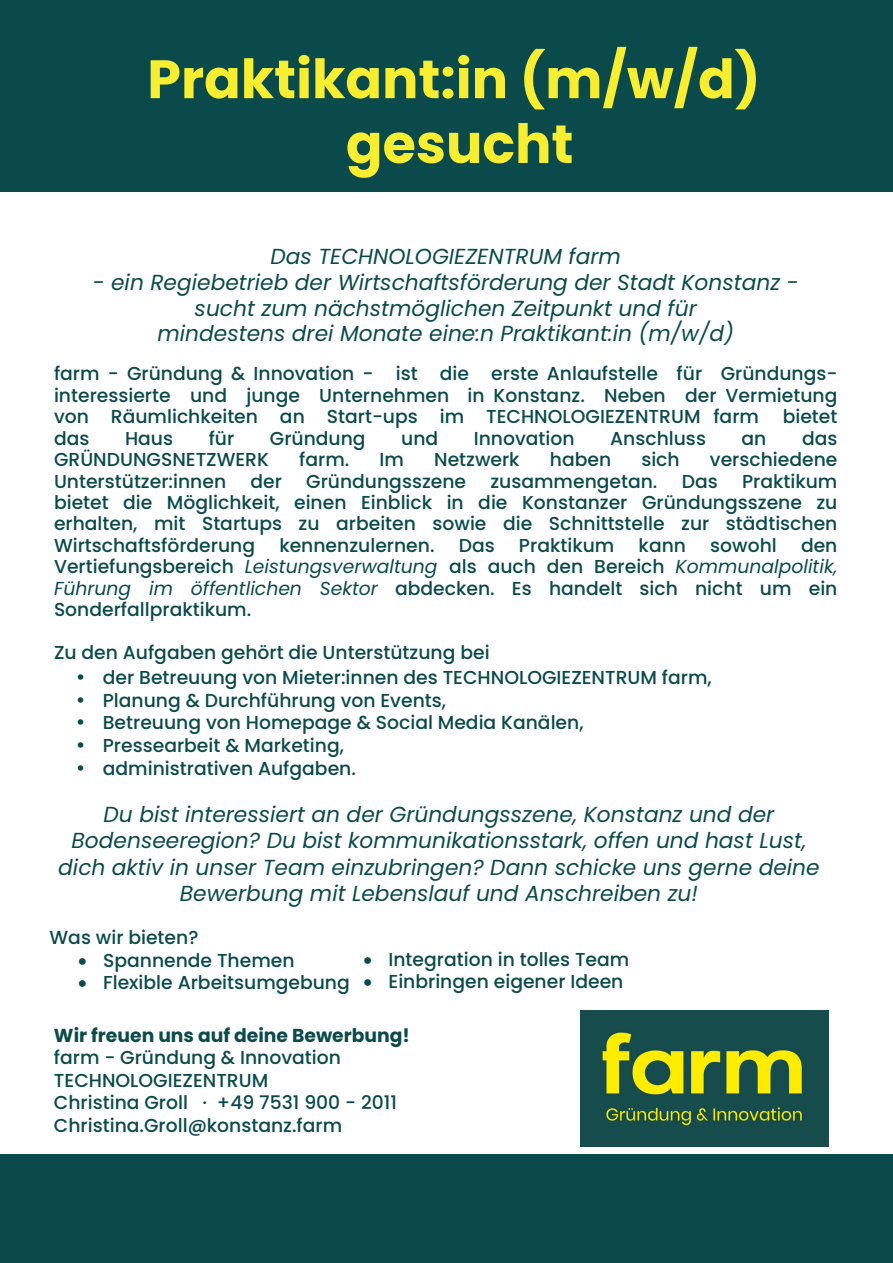
<style>
.page{position:relative;width:893px;height:1263px;background:#fff}
.page>*{position:absolute;margin:0;border:0;box-sizing:border-box;transform-origin:0 0}
.t1{font:700 54px "Poppins";color:#f7ee32}
.t2{font:italic 21.75px/26.1px "Poppins";color:#0b4a4b;text-align:center}
.t3{font:500 18.75px/21.5px "Poppins";color:#0b4a4b;text-align:justify}
.s1{font-weight:400;font-style:italic}
.s2{font-size:21px}
.s3{font-weight:700}
</style>
<div class="page">
<div style="left:0;top:0;width:893px;height:191px;background:#0b4a4b"></div>
<div style="left:0;top:1154px;width:893px;height:109px;background:#0b4a4b"></div>
<img style="left:580px;top:1010px;width:248px;height:136px">
<p class="t1" style="left:147px;top:48px;width:615px">Praktikant:in (m/w/d)</p>
<p class="t1" style="left:346px;top:113px;width:229px">gesucht</p>
<p class="t2" style="left:270px;top:243px;width:352px">Das TECHNOLOGIEZENTRUM farm</p>
<p class="t2" style="left:93px;top:269px;width:707px;line-height:25.7px">- ein Regiebetrieb der Wirtschaftsförderung der Stadt Konstanz - sucht zum nächstmöglichen Zeitpunkt und für<br>mindestens drei Monate eine:n Praktikant:in (m/w/d)</p>
<p class="t3" style="left:54px;top:363px;width:785px">farm - Gründung &amp; Innovation - ist die erste Anlaufstelle für Gründungs&shy;interessierte und junge Unternehmen in Konstanz. Neben der Vermietung von Räumlichkeiten an Start-ups im TECHNOLOGIEZENTRUM farm</p>
<p class="t3" style="left:783px;top:406px;width:56px">bietet</p>
<p class="t3" style="left:54px;top:427px;width:37px">das</p>
<p class="t3" style="left:125px;top:427px;width:50px">Haus</p>
<p class="t3" style="left:209px;top:427px;width:27px">für</p>
<p class="t3" style="left:270px;top:427px;width:97px">Gründung</p>
<p class="t3" style="left:401px;top:427px;width:39px">und</p>
<p class="t3" style="left:474px;top:427px;width:102px">Innovation</p>
<p class="t3" style="left:610px;top:427px;width:97px">Anschluss</p>
<p class="t3" style="left:742px;top:427px;width:26px">an</p>
<p class="t3" style="left:802px;top:427px;width:37px">das</p>
<p class="t3" style="left:54px;top:449px;width:217px">GRÜNDUNGSNETZWERK</p>
<p class="t3" style="left:299px;top:449px;width:52px">farm.</p>
<p class="t3" style="left:380px;top:449px;width:26px">Im</p>
<p class="t3" style="left:434px;top:449px;width:87px">Netzwerk</p>
<p class="t3" style="left:550px;top:449px;width:63px">haben</p>
<p class="t3" style="left:641px;top:449px;width:40px">sich</p>
<p class="t3" style="left:710px;top:449px;width:129px">verschiedene</p>
<p class="t3" style="left:54px;top:470px;width:174px">Unterstützer:innen</p>
<p class="t3" style="left:250px;top:470px;width:33px">der</p>
<p class="t3" style="left:306px;top:470px;width:161px">Gründungsszene</p>
<p class="t3" style="left:490px;top:470px;width:169px">zusammengetan.</p>
<p class="t3" style="left:682px;top:470px;width:38px">Das</p>
<p class="t3" style="left:54px;top:470px;width:785px;text-indent:688px">Praktikum bietet die Möglichkeit, einen Einblick in die Konstanzer Gründungsszene zu erhalten, mit Startups zu arbeiten sowie die Schnittstelle zur städtischen Wirtschaftsförderung</p>
<p class="t3" style="left:279px;top:535px;width:157px">kennenzulernen.</p>
<p class="t3" style="left:459px;top:535px;width:38px">Das</p>
<p class="t3" style="left:519px;top:535px;width:97px">Praktikum</p>
<p class="t3" style="left:639px;top:535px;width:49px">kann</p>
<p class="t3" style="left:710px;top:535px;width:68px">sowohl</p>
<p class="t3" style="left:54px;top:535px;width:785px;text-indent:747px">den Vertiefungsbereich <span class="s1">Leistungsverwaltung</span> als auch den Bereich <span class="s1">Kommunalpolitik, Führung im öffentlichen Sektor</span> abdecken. Es handelt sich nicht um ein Sonderfallpraktikum.</p>
<p class="t3" style="left:54px;top:642px;width:437px">Zu den Aufgaben gehört die Unterstützung bei</p>
<p class="t3" style="left:76px;top:667px;width:637px"><span class="s2">•</span> der Betreuung von Mieter:innen des TECHNOLOGIEZENTRUM farm,</p>
<p class="t3" style="left:76px;top:690px;width:372px"><span class="s2">•</span> Planung &amp; Durchführung von Events,</p>
<p class="t3" style="left:76px;top:712px;width:509px"><span class="s2">•</span> Betreuung von Homepage &amp; Social Media Kanälen,</p>
<p class="t3" style="left:76px;top:735px;width:270px"><span class="s2">•</span> Pressearbeit &amp; Marketing,</p>
<p class="t3" style="left:76px;top:757px;width:282px"><span class="s2">•</span> administrativen Aufgaben.</p>
<p class="t2" style="left:58px;top:802px;width:763px">Du bist interessiert an der Gründungsszene, Konstanz und der Bodenseeregion? Du bist kommunikationsstark, offen und hast Lust, dich aktiv in unser Team einzubringen? Dann schicke uns gerne deine Bewerbung mit Lebenslauf und Anschreiben zu!</p>
<p class="t3" style="left:50px;top:927px;width:150px">Was wir bieten?</p>
<p class="t3" style="left:78px;top:949px;width:218px">• Spannende Themen</p>
<p class="t3" style="left:78px;top:972px;width:273px">• Flexible Arbeitsumgebung</p>
<p class="t3" style="left:54px;top:1024px;width:357px;line-height:22.5px;text-align:left"><span class="s3">Wir freuen uns auf deine Bewerbung! </span>farm - Gründung &amp; Innovation<br>TECHNOLOGIEZENTRUM<br>Christina Groll · +49 7531 900 - 2011<br>Christina.Groll@konstanz.farm</p>
<p class="t3" style="left:363px;top:948px;width:267px">• Integration in tolles Team</p>
<p class="t3" style="left:363px;top:971px;width:261px">• Einbringen eigener Ideen</p>
</div>
